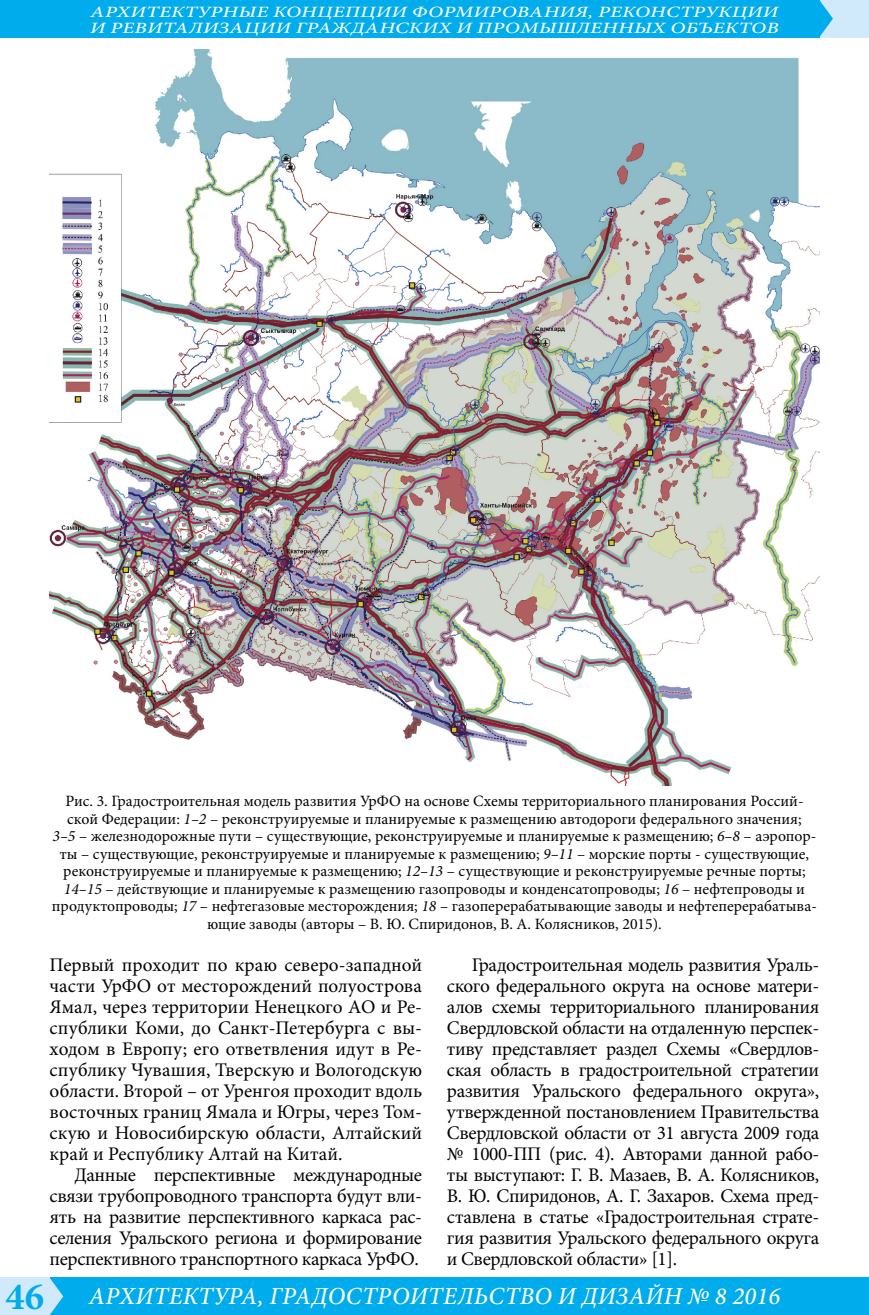
<style>
.page{position:relative;width:869px;height:1315px;background:#fff}
.page>*{position:absolute;margin:0;border:0;box-sizing:border-box;transform-origin:0 0}
.t1{font:italic 500 24.5px "Minion Pro";letter-spacing:.01em;color:#fff}
.t2{font:19.25px/21px "Minion Pro";letter-spacing:-.015em;color:#000;text-align:justify}
.Рисунок{font:15.75px/17.5px "Minion Pro";color:#000;text-align:center}
.t3{font:italic 500 15.75px/15.8px "Minion Pro";letter-spacing:.01em;color:#fff;scale:1.33 1}
.s1{font-style:italic}
.s2{font-weight:700;font-style:normal;font-size:38.5px;color:#00acec}
</style>
<div class="page">
<div style="left:46px;top:1277px;width:822px;height:38px;background:#00acec"></div>
<div style="left:819px;top:0;width:49px;height:37px;background:#d0eafb"></div>
<div style="left:0;top:1277px;width:50px;height:38px;background:#d0eafb"></div>
<div style="left:0;top:0;width:819px;height:37px;background:#00acec"></div>
<svg style="left:50px;top:1278px;width:13px;height:37px"></svg>
<svg style="left:819px;top:0;width:13px;height:37px"></svg>
<img style="left:50px;top:50px;width:769px;height:735px">
<p class="t3" style="left:90px;top:4px;width:519px">АРХИТЕКТУРНЫЕ КОНЦЕПЦИИ ФОРМИРОВАНИЯ, РЕКОНСТРУКЦИИ<br>И РЕВИТАЛИЗАЦИИ ГРАЖДАНСКИХ И ПРОМЫШЛЕННЫХ ОБЪЕКТОВ</p>
<p class="Рисунок" style="left:52px;top:792px;width:766px">Рис. 3. Градостроительная модель развития УрФО на основе Схемы территориального планирования Россий&shy;ской Федерации: <span class="s1">1–2</span> – реконструируемые и планируемые к размещению автодороги федерального значения;<br><span class="s1">3–5</span> – железнодорожные пути – существующие, реконструируемые и планируемые к размещению; <span class="s1">6–8</span> – аэропор&shy;ты – существующие, реконструируемые и планируемые к размещению; <span class="s1">9–11</span> – морские порты - существующие, реконструируемые и планируемые к размещению; <span class="s1">12–13</span> – существующие и реконструируемые речные порты; <span class="s1">14–15</span> – действующие и планируемые к размещению газопроводы и конденсатопроводы; <span class="s1">16</span> – нефтепроводы и продуктопроводы; <span class="s1">17</span> – нефтегазовые месторождения; <span class="s1">18</span> – газоперерабатывающие заводы и нефтеперерабатыва&shy;ющие заводы (авторы – В. Ю. Спиридонов, В. А. Колясников, 2015).</p>
<p class="t2" style="left:50px;top:954px;width:374px">Первый проходит по краю северо-западной части УрФО от месторождений полуострова Ямал, через территории Ненецкого АО и Ре&shy;спублики Коми, до Санкт-Петербурга с вы&shy;ходом в Европу; его ответвления идут в Ре&shy;спублику Чувашия, Тверскую и Вологодскую области. Второй – от Уренгоя проходит вдоль восточных границ Ямала и Югры, через Том&shy;скую и Новосибирскую области, Алтайский край и Республику Алтай на Китай.</p>
<p class="t2" style="left:50px;top:1164px;width:374px;text-indent:25px">Данные перспективные международные связи трубопроводного транспорта будут вли&shy;ять на развитие перспективного каркаса рас&shy;селения Уральского региона и формирование перспективного транспортного каркаса УрФО.</p>
<p class="t2" style="left:446px;top:954px;width:374px;text-indent:25px">Градостроительная модель развития Ураль&shy;ского федерального округа на основе матери&shy;алов схемы территориального планирования Свердловской области на отдаленную перспек&shy;тиву представляет раздел Схемы «Свердлов&shy;ская область в градостроительной стратегии развития Уральского федерального округа», утвержденной постановлением Правительства Свердловской области от 31 августа 2009 года № 1000-ПП (рис. 4). Авторами данной рабо&shy;ты выступают: Г. В. Мазаев, В. А. Колясников, В. Ю. Спиридонов, А. Г. Захаров. Схема пред&shy;ставлена в статье «Градостроительная страте&shy;гия развития Уральского федерального округа и Свердловской области» [1].</p>
<p class="t1" style="left:6px;top:1279px;width:775px"><span class="s2">46</span> АРХИТЕКТУРА, ГРАДОСТРОИТЕЛЬСТВО И ДИЗАЙН № 8 2016</p>
</div>
